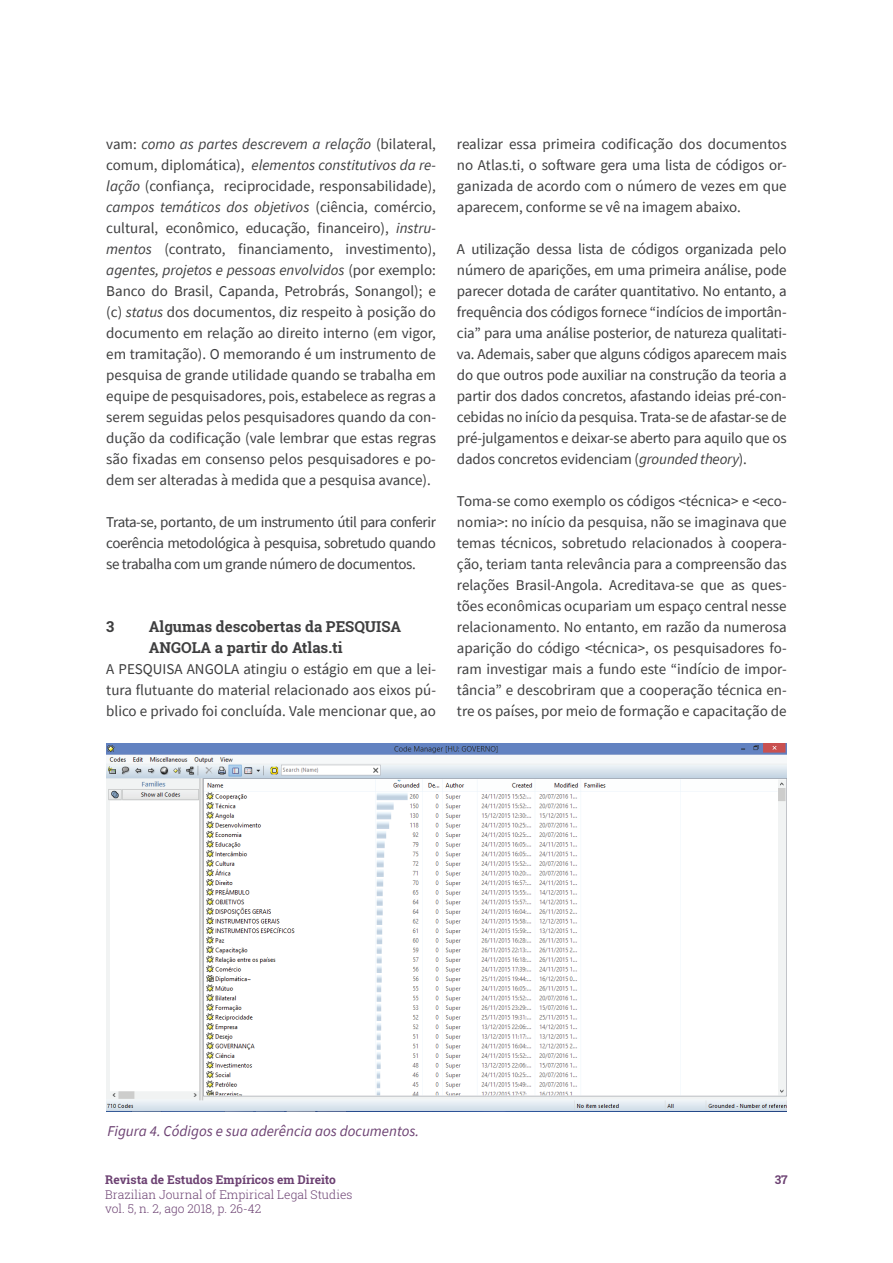
<style>
.page{position:relative;width:893px;height:1263px;background:#fff}
.page>*{position:absolute;margin:0;border:0;box-sizing:border-box;transform-origin:0 0}
.t1{font:15px/21px "Source Sans Pro";color:#3e3e3f;text-align:justify}
.t2{font:700 15px/21px "Roboto Slab";color:#3e3e3f}
.t3{font:italic 15px "Source Sans Pro";color:#6c4172}
.t4{font:300 12px/14.4px "Roboto Slab";color:#6c4172}
.t5{font:700 12px "Roboto Slab";color:#6c4172}
.s1{font-style:italic}
</style>
<div class="page">
<img style="left:106px;top:743px;width:681px;height:369px">
<p class="t1" style="left:106px;top:133px;width:331px">vam: <span class="s1">como as partes descrevem a relação</span> (bilateral, comum, diplomática), <span class="s1">elementos constitutivos da re&shy;lação</span> (confiança, reciprocidade, responsabilidade), <span class="s1">campos temáticos dos objetivos</span> (ciência, comércio, cultural, econômico, educação, financeiro), <span class="s1">instru&shy;mentos</span> (contrato, financiamento, investimento), <span class="s1">agentes, projetos e pessoas envolvidos</span> (por exemplo:<br>Banco do Brasil, Capanda, Petrobrás, Sonangol); e (c) <span class="s1">status</span> dos documentos, diz respeito à posição do documento em relação ao direito interno (em vigor, em tramitação). O memorando é um instrumento de pesquisa de grande utilidade quando se trabalha em equipe de pesquisadores, pois, estabelece as regras a serem seguidas pelos pesquisadores quando da con&shy;dução da codificação (vale lembrar que estas regras são fixadas em consenso pelos pesquisadores e po&shy;dem ser alteradas à medida que a pesquisa avance).</p>
<p class="t1" style="left:106px;top:511px;width:331px">Trata-se, portanto, de um instrumento útil para conferir coerência metodológica à pesquisa, sobretudo quando se trabalha com um grande número de documentos.</p>
<p class="t2" style="left:106px;top:615px;width:10px">3</p>
<p class="t2" style="left:149px;top:615px;width:254px">Algumas descobertas da PESQUISA<br>ANGOLA a partir do Atlas.ti</p>
<p class="t1" style="left:106px;top:658px;width:331px">A PESQUISA ANGOLA atingiu o estágio em que a lei&shy;tura flutuante do material relacionado aos eixos pú&shy;blico e privado foi concluída. Vale mencionar que, ao</p>
<p class="t1" style="left:457px;top:133px;width:331px">realizar essa primeira codificação dos documentos no Atlas.ti, o software gera uma lista de códigos or&shy;ganizada de acordo com o número de vezes em que aparecem, conforme se vê na imagem abaixo.</p>
<p class="t1" style="left:457px;top:238px;width:331px">A utilização dessa lista de códigos organizada pelo número de aparições, em uma primeira análise, pode parecer dotada de caráter quantitativo. No entanto, a frequência dos códigos fornece “indícios de importân&shy;cia” para uma análise posterior, de natureza qualitati&shy;va. Ademais, saber que alguns códigos aparecem mais do que outros pode auxiliar na construção da teoria a partir dos dados concretos, afastando ideias pré-con&shy;cebidas no início da pesquisa. Trata-se de afastar-se de pré-julgamentos e deixar-se aberto para aquilo que os dados concretos evidenciam (<span class="s1">grounded theory</span>).</p>
<p class="t1" style="left:457px;top:490px;width:331px">Toma-se como exemplo os códigos &lt;técnica&gt; e &lt;eco&shy;nomia&gt;: no início da pesquisa, não se imaginava que temas técnicos, sobretudo relacionados à coopera&shy;ção, teriam tanta relevância para a compreensão das relações Brasil-Angola. Acreditava-se que as ques&shy;tões econômicas ocupariam um espaço central nesse relacionamento. No entanto, em razão da numerosa aparição do código &lt;técnica&gt;, os pesquisadores fo&shy;ram investigar mais a fundo este “indício de impor&shy;tância” e descobriram que a cooperação técnica en&shy;tre os países, por meio de formação e capacitação de</p>
<p class="t3" style="left:107px;top:1121px;width:313px">Figura 4. Códigos e sua aderência aos documentos.</p>
<p class="t5" style="left:105px;top:1171px;width:232px">Revista de Estudos Empíricos em Direito</p>
<p class="t4" style="left:105px;top:1187px;width:249px">Brazilian Journal of Empirical Legal Studies vol. 5, n. 2, ago 2018, p. 26-42</p>
<p class="t5" style="left:775px;top:1171px;width:15px">37</p>
</div>
